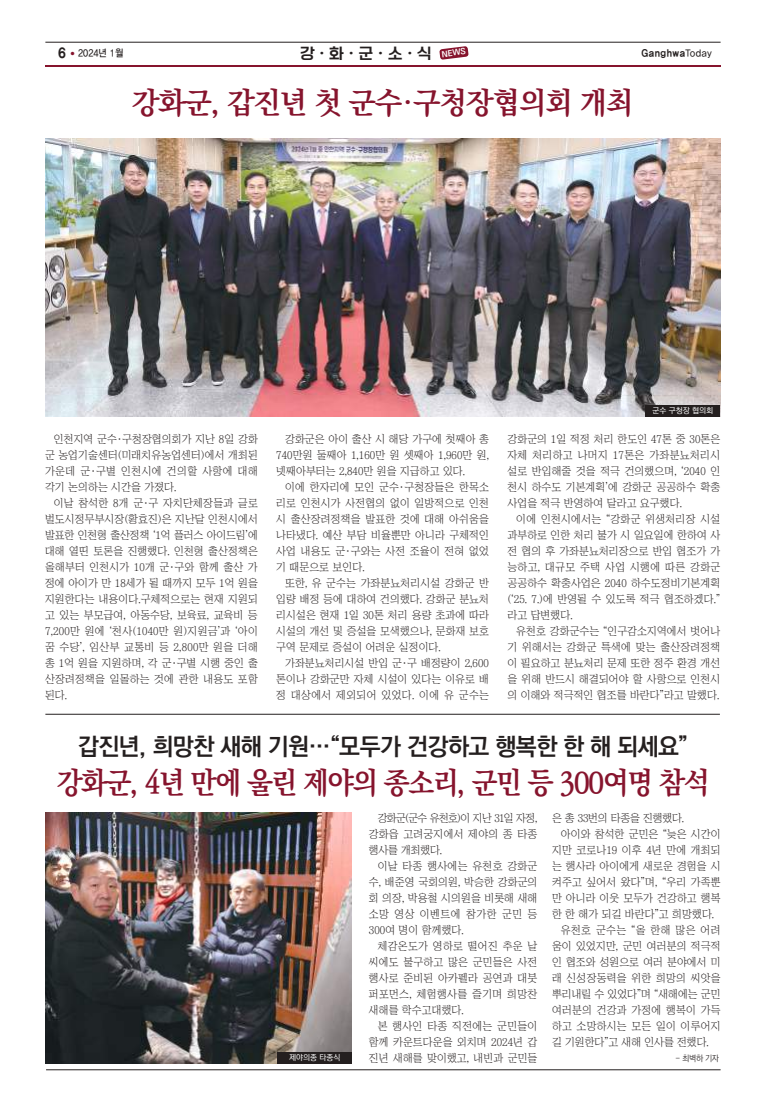
<style>
.page{position:relative;width:766px;height:1112px;background:#fff}
.page>*{position:absolute;margin:0;border:0;box-sizing:border-box;transform-origin:0 0}
.t1{font:700 30px "Ko Pub Batang";letter-spacing:-.05em;color:#86142d;scale:.92 1}
.t2{font:700 30px "Ko Pub Batang";letter-spacing:-.05em;color:#86142d}
.t3{font:700 24px "Ko Pub Dotum";letter-spacing:-.02em;color:#241f1f}
.t4{font:15px "ONE Mobile Title";color:#241f1f}
.t5{font:14px "YDIYGO360";color:#241f1f;scale:.9 1}
.t6{font:11px/16px "Chosunilbo NM";letter-spacing:.01em;color:#241f1f;text-align:justify}
.t7{font:11px "Chosunilbo NM";letter-spacing:-.01em;color:#241f1f}
.t8{font:11px "Chosunilbo NM";letter-spacing:.035em;color:#241f1f}
.t9{font:10px "YDIYGO350";letter-spacing:.05em;color:#241f1f;scale:.9 1}
.t10{font:10px "YDIYGO330";color:#241f1f;scale:.9 1}
.t11{font:300 8.5px "Ko Pub Dotum";color:#241f1f}
.t12{font:500 8px "Ko Pub Dotum";color:#fff}
.t13{font:7.9px "ONE Mobile Title";color:#fff}
.s1{font-family:"YDIYGO310";font-size:5px;color:#86142d}
.s2{font-family:"YDIYGO330"}
</style>
<div class="page">
<hr style="left:45px;top:65px;width:675px;height:2px;background:#86142d">
<hr style="left:46px;top:1069px;width:674px;height:1px;background:#241f1f">
<hr style="left:45px;top:42px;width:675px;height:1px;background:#241f1f">
<svg style="left:439px;top:46px;width:29px;height:14px"></svg>
<hr style="left:45px;top:713px;width:674px;height:1px;background:#241f1f">
<img style="left:45px;top:139px;width:675px;height:277px">
<div style="left:645px;top:404px;width:74px;height:12px;background:#241f1f"></div>
<img style="left:45px;top:812px;width:306px;height:251px">
<div style="left:277px;top:1051px;width:74px;height:12px;background:#241f1f"></div>
<p class="t5" style="left:58px;top:45px;width:9px">6</p>
<p class="t10" style="left:70px;top:47px;width:61px"><span class="s1">●</span> 2024년 1월</p>
<h3 class="t4" style="left:300px;top:45px;width:133px">강ㆍ화ㆍ군ㆍ소ㆍ식</h3>
<p class="t13" style="left:441px;top:50px;width:26px;rotate:-7deg">NEWS</p>
<p class="t9" style="left:641px;top:48px;width:80px">Ganghwa<span class="s2">Today</span></p>
<h1 class="t2" style="left:132px;top:88px;width:503px">강화군, 갑진년 첫 군수·구청장협의회 개최</h1>
<p class="t6" style="left:45px;top:431px;width:214px;text-indent:9px">인천지역 군수·구청장협의회가 지난 8일 강화 군 농업기술센터(미래치유농업센터)에서 개최된 가운데 군·구별 인천시에 건의할 사항에 대해 각기 논의하는 시간을 가졌다.</p>
<p class="t6" style="left:45px;top:495px;width:214px;text-indent:9px">이날 참석한 8개 군·구 자치단체장들과 글로 벌도시정무부시장(황효진)은 지난달 인천시에서 발표한 인천형 출산정책 ‘1억 플러스 아이드림’에 대해 열띤 토론을 진행했다. 인천형 출산정책은 올해부터 인천시가 10개 군·구와 함께 출산 가 정에 아이가 만 18세가 될 때까지 모두 1억 원을 지원한다는 내용이다.구체적으로는 현재 지원되 고 있는 부모급여, 아동수당, 보육료, 교육비 등 7,200만 원에 ‘천사(1040만 원)지원금’과 ‘아이 꿈 수당’, 임산부 교통비 등 2,800만 원을 더해 총 1억 원을 지원하며, 각 군·구별 시행 중인 출 산장려정책을 일몰하는 것에 관한 내용도 포함 된다.</p>
<p class="t6" style="left:276px;top:431px;width:214px;text-indent:9px">강화군은 아이 출산 시 해당 가구에 첫째아 총 740만원 둘째아 1,160만 원 셋째아 1,960만 원, 넷째아부터는 2,840만 원을 지급하고 있다.</p>
<p class="t6" style="left:276px;top:479px;width:214px;text-indent:9px">이에 한자리에 모인 군수·구청장들은 한목소 리로 인천시가 사전협의 없이 일방적으로 인천 시 출산장려정책을 발표한 것에 대해 아쉬움을 나타냈다. 예산 부담 비율뿐만 아니라 구체적인 사업 내용도 군·구와는 사전 조율이 전혀 없었 기 때문으로 보인다.</p>
<p class="t6" style="left:276px;top:575px;width:214px;text-indent:9px">또한, 유 군수는 가좌분뇨처리시설 강화군 반 입량 배정 등에 대하여 건의했다. 강화군 분뇨처 리시설은 현재 1일 30톤 처리 용량 초과에 따라 시설의 개선 및 증설을 모색했으나, 문화재 보호 구역 문제로 증설이 어려운 실정이다.</p>
<p class="t6" style="left:276px;top:655px;width:214px;text-indent:9px">가좌분뇨처리시설 반입 군·구 배정량이 2,600 톤이나 강화군만 자체 시설이 있다는 이유로 배 정 대상에서 제외되어 있었다. 이에 유 군수는</p>
<p class="t12" style="left:652px;top:406px;width:62px">군수 구청장 협의회</p>
<p class="t6" style="left:507px;top:431px;width:214px">강화군의 1일 적정 처리 한도인 47톤 중 30톤은 자체 처리하고 나머지 17톤은 가좌분뇨처리시 설로 반입해줄 것을 적극 건의했으며, ‘2040 인 천시 하수도 기본계획’에 강화군 공공하수 확충 사업을 적극 반영하여 달라고 요구했다.</p>
<p class="t6" style="left:507px;top:511px;width:214px;text-indent:9px">이에 인천시에서는 “강화군 위생처리장 시설 과부하로 인한 처리 불가 시 일요일에 한하여 사 전 협의 후 가좌분뇨처리장으로 반입 협조가 가 능하고, 대규모 주택 사업 시행에 따른 강화군 공공하수 확충사업은 2040 하수도정비기본계획 (‘25. 7.)에 반영될 수 있도록 적극 협조하겠다.” 라고 답변했다.</p>
<p class="t6" style="left:507px;top:623px;width:214px;text-indent:9px">유천호 강화군수는 “인구감소지역에서 벗어나 기 위해서는 강화군 특색에 맞는 출산장려정책 이 필요하고 분뇨처리 문제 또한 정주 환경 개선 을 위해 반드시 해결되어야 할 사항으로 인천시 의 이해와 적극적인 협조를 바란다”라고 말했다.</p>
<h2 class="t3" style="left:78px;top:734px;width:612px">갑진년, 희망찬 새해 기원…“모두가 건강하고 행복한 한 해 되세요”</h2>
<h1 class="t1" style="left:57px;top:767px;width:710px">강화군, 4년 만에 울린 제야의 종소리, 군민 등 300여명 참석</h1>
<p class="t12" style="left:289px;top:1053px;width:53px">제야의종 타종식</p>
<p class="t6" style="left:369px;top:809px;width:170px;text-indent:9px">강화군(군수 유천호)이 지난 31일 자정, 강화읍 고려궁지에서 제야의 종 타종 행사를 개최했다.</p>
<p class="t6" style="left:369px;top:857px;width:170px;text-indent:9px">이날 타종 행사에는 유천호 강화군 수, 배준영 국회의원, 박승한 강화군의 회 의장, 박용철 시의원을 비롯해 새해 소망 영상 이벤트에 참가한 군민 등 300여 명이 함께했다.</p>
<p class="t6" style="left:369px;top:937px;width:170px;text-indent:9px">체감온도가 영하로 떨어진 추운 날 씨에도 불구하고 많은 군민들은 사전 행사로 준비된 아카펠라 공연과 대붓 퍼포먼스, 체험행사를 즐기며 희망찬 새해를 학수고대했다.</p>
<p class="t6" style="left:369px;top:1017px;width:170px;text-indent:9px">본 행사인 타종 직전에는 군민들이 함께 카운트다운을 외치며 2024년 갑 진년 새해를 맞이했고, 내빈과 군민들</p>
<p class="t7" style="left:552px;top:812px;width:134px">은 총 33번의 타종을 진행했다.</p>
<p class="t6" style="left:560px;top:825px;width:161px">아이와 참석한 군민은 “늦은 시간이</p>
<p class="t6" style="left:552px;top:841px;width:170px">지만 코로나19 이후 4년 만에 개최되</p>
<p class="t6" style="left:552px;top:857px;width:170px">는 행사라 아이에게 새로운 경험을 시</p>
<p class="t6" style="left:552px;top:873px;width:170px">켜주고 싶어서 왔다”며, “우리 가족뿐</p>
<p class="t6" style="left:552px;top:889px;width:170px">만 아니라 이웃 모두가 건강하고 행복</p>
<p class="t6" style="left:552px;top:905px;width:164px">한 한 해가 되길 바란다”고 희망했다.</p>
<p class="t8" style="left:560px;top:924px;width:161px">유천호 군수는 “올 한해 많은 어려</p>
<p class="t6" style="left:552px;top:937px;width:170px">움이 있었지만, 군민 여러분의 적극적</p>
<p class="t6" style="left:552px;top:953px;width:170px">인 협조와 성원으로 여러 분야에서 미</p>
<p class="t6" style="left:552px;top:969px;width:170px">래 신성장동력을 위한 희망의 씨앗을</p>
<p class="t6" style="left:552px;top:985px;width:170px">뿌리내릴 수 있었다”며 “새해에는 군민</p>
<p class="t6" style="left:552px;top:1001px;width:170px">여러분의 건강과 가정에 행복이 가득</p>
<p class="t6" style="left:552px;top:1017px;width:170px">하고 소망하시는 모든 일이 이루어지</p>
<p class="t6" style="left:552px;top:1033px;width:158px">길 기원한다”고 새해 인사를 전했다.</p>
<p class="t11" style="left:675px;top:1053px;width:45px">- 최벽하 기자</p>
</div>
